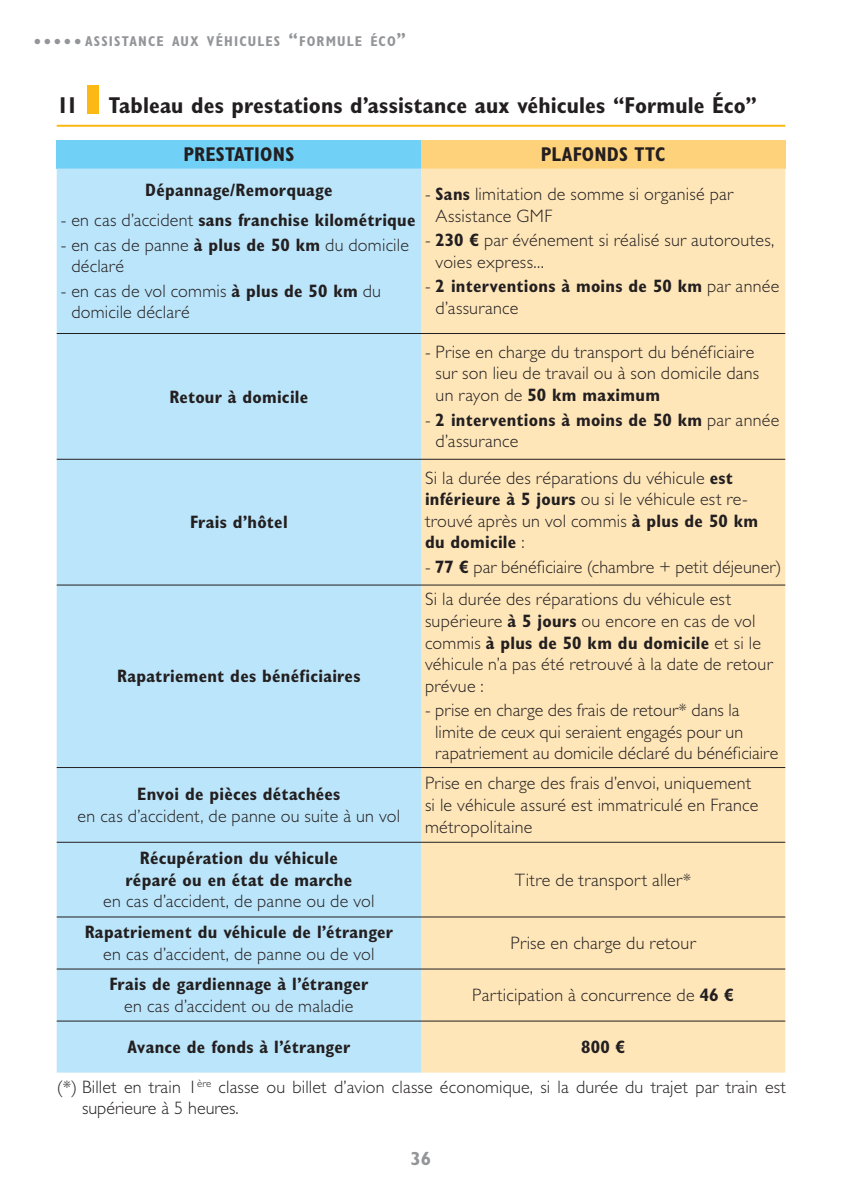
<style>
.page{position:relative;width:842px;height:1191px;background:#fff}
.page>*{position:absolute;margin:0;border:0;box-sizing:border-box;transform-origin:0 0}
.t1{font:700 condensed 23px "Gill Sans Std";letter-spacing:.005em;color:#231f20}
.t2{font:700 condensed 20px "Gill Sans Std";letter-spacing:.01em;color:#231f20}
.t3{font:700 19px "Gill Sans Std";color:#939598}
.t4{font:300 18px/21.6px "Gill Sans Std";letter-spacing:.015em;color:#231f20}
.t5{font:700 condensed 18px/21.6px "Gill Sans Std";letter-spacing:.015em;color:#231f20}
.t6{font:700 condensed 14.2px "Gill Sans Std";letter-spacing:.08em;color:#939598}
.s1{font-stretch:normal;font-size:19px}
.s2{font-size:19px}
.s3{font-weight:300;font-stretch:normal}
.s4{font-weight:700;font-stretch:condensed}
</style>
<div class="page">
<hr style="left:57px;top:125px;width:728px;height:2px;background:#fcb814">
<div style="left:88px;top:85px;width:11px;height:28px;background:#fcb814"></div>
<div style="left:57px;top:140px;width:364px;height:28px;background:#70d0f6"></div>
<div style="left:421px;top:140px;width:364px;height:28px;background:#fed17b"></div>
<div style="left:57px;top:168px;width:364px;height:904px;background:#bbe5fa"></div>
<div style="left:421px;top:168px;width:364px;height:904px;background:#fee6b9"></div>
<hr style="left:57px;top:333px;width:364px;height:1px;background:#231f20">
<hr style="left:57px;top:459px;width:364px;height:1px;background:#231f20">
<hr style="left:57px;top:584px;width:364px;height:1px;background:#231f20">
<hr style="left:57px;top:767px;width:364px;height:1px;background:#231f20">
<hr style="left:57px;top:841px;width:364px;height:1px;background:#231f20">
<hr style="left:57px;top:916px;width:364px;height:1px;background:#231f20">
<hr style="left:57px;top:968px;width:364px;height:1px;background:#231f20">
<hr style="left:421px;top:333px;width:364px;height:1px;background:#231f20">
<hr style="left:421px;top:459px;width:364px;height:1px;background:#231f20">
<hr style="left:421px;top:584px;width:364px;height:1px;background:#231f20">
<hr style="left:421px;top:767px;width:364px;height:1px;background:#231f20">
<hr style="left:421px;top:841px;width:364px;height:1px;background:#231f20">
<hr style="left:421px;top:916px;width:364px;height:1px;background:#231f20">
<hr style="left:421px;top:968px;width:364px;height:1px;background:#231f20">
<hr style="left:57px;top:1020px;width:364px;height:1px;background:#231f20">
<hr style="left:421px;top:1020px;width:364px;height:1px;background:#231f20">
<p class="t6" style="left:34px;top:33px;width:374px"><span class="s1">•••••</span> ASSISTANCE AUX VÉHICULES <span class="s2">“</span>FORMULE ÉCO<span class="s2">”</span></p>
<p class="t1" style="left:57px;top:92px;width:23px">11</p>
<p class="t1" style="left:109px;top:92px;width:650px">Tableau des prestations d’assistance aux véhicules “Formule Éco”</p>
<p class="t2" style="left:183px;top:142px;width:112px">PRESTATIONS</p>
<p class="t2" style="left:541px;top:142px;width:126px">PLAFONDS TTC</p>
<p class="t5" style="left:145px;top:179px;width:189px">Dépannage/Remorquage</p>
<p class="t5" style="left:61px;top:209px;width:356px"><span class="s3">- en cas d’accident</span> sans franchise kilométrique</p>
<p class="t4" style="left:71px;top:234px;width:339px;text-indent:-11px">- en cas de panne <span class="s4">à plus de 50 km</span> du domicile déclaré</p>
<p class="t4" style="left:71px;top:280px;width:311px;text-indent:-11px">- en cas de vol commis <span class="s4">à plus de 50 km</span> du domicile déclaré</p>
<p class="t4" style="left:436px;top:184px;width:299px;text-indent:-11px">- <span class="s4">Sans</span> limitation de somme si organisé par<br>Assistance GMF</p>
<p class="t4" style="left:436px;top:230px;width:340px;text-indent:-11px">- <span class="s4">230 €</span> par événement si réalisé sur autoroutes, voies express...</p>
<p class="t5" style="left:436px;top:275px;width:345px;text-indent:-11px"><span class="s3">-</span> 2 interventions à moins de 50 km <span class="s3">par année d’assurance</span></p>
<p class="t5" style="left:169px;top:385px;width:140px">Retour à domicile</p>
<p class="t5" style="left:190px;top:511px;width:99px">Frais d’hôtel</p>
<p class="t5" style="left:117px;top:665px;width:245px">Rapatriement des bénéficiaires</p>
<p class="t5" style="left:137px;top:783px;width:205px">Envoi de pièces détachées</p>
<p class="t4" style="left:78px;top:805px;width:324px">en cas d’accident, de panne ou suite à un vol</p>
<p class="t5" style="left:126px;top:847px;width:228px;text-align:center">Récupération du véhicule réparé ou en état de marche</p>
<p class="t4" style="left:103px;top:890px;width:273px">en cas d’accident, de panne ou de vol</p>
<p class="t5" style="left:85px;top:921px;width:310px">Rapatriement du véhicule de l’étranger</p>
<p class="t4" style="left:103px;top:943px;width:273px">en cas d’accident, de panne ou de vol</p>
<p class="t5" style="left:109px;top:973px;width:260px">Frais de gardiennage à l’étranger</p>
<p class="t4" style="left:124px;top:995px;width:231px">en cas d’accident ou de maladie</p>
<p class="t4" style="left:436px;top:341px;width:325px;text-indent:-11px">- Prise en charge du transport du bénéficiaire sur son lieu de travail ou à son domicile dans un rayon de <span class="s4">50 km maximum</span></p>
<p class="t5" style="left:436px;top:408px;width:345px;text-indent:-11px"><span class="s3">-</span> 2 interventions à moins de 50 km <span class="s3">par année d’assurance</span></p>
<p class="t4" style="left:425px;top:467px;width:335px">Si la durée des réparations du véhicule <span class="s4">est inférieure à 5 jours</span> ou si le véhicule est re&shy;trouvé après un vol commis <span class="s4">à plus de 50 km du domicile</span> :</p>
<p class="t4" style="left:425px;top:556px;width:358px">- <span class="s4">77 €</span> par bénéficiaire (chambre + petit déjeuner)</p>
<p class="t4" style="left:425px;top:589px;width:349px">Si la durée des réparations du véhicule est supérieure <span class="s4">à 5 jours</span> ou encore en cas de vol commis <span class="s4">à plus de 50 km du domicile</span> et si le véhicule n’a pas été retrouvé à la date de retour prévue :</p>
<p class="t4" style="left:435px;top:699px;width:344px;text-indent:-10px">- prise en charge des frais de retour* dans la limite de ceux qui seraient engagés pour un rapatriement au domicile déclaré du bénéficiaire</p>
<p class="t4" style="left:425px;top:772px;width:335px">Prise en charge des frais d’envoi, uniquement si le véhicule assuré est immatriculé en France métropolitaine</p>
<p class="t4" style="left:515px;top:869px;width:178px">Titre de transport aller*</p>
<p class="t4" style="left:511px;top:932px;width:186px">Prise en charge du retour</p>
<p class="t4" style="left:472px;top:984px;width:263px">Participation à concurrence de <span class="s4">46 €</span></p>
<p class="t4" style="left:57px;top:1027px;width:731px;line-height:39.6px;text-indent:524px"><span class="s4">800 €<br></span>(*) Billet en train 1<sup>ère</sup> classe ou billet d’avion classe économique, si la durée du trajet par train est</p>
<p class="t4" style="left:82px;top:1097px;width:158px">supérieure à 5 heures.</p>
<p class="t5" style="left:127px;top:1036px;width:224px">Avance de fonds à l’étranger</p>
<p class="t3" style="left:410px;top:1147px;width:22px">36</p>
</div>
